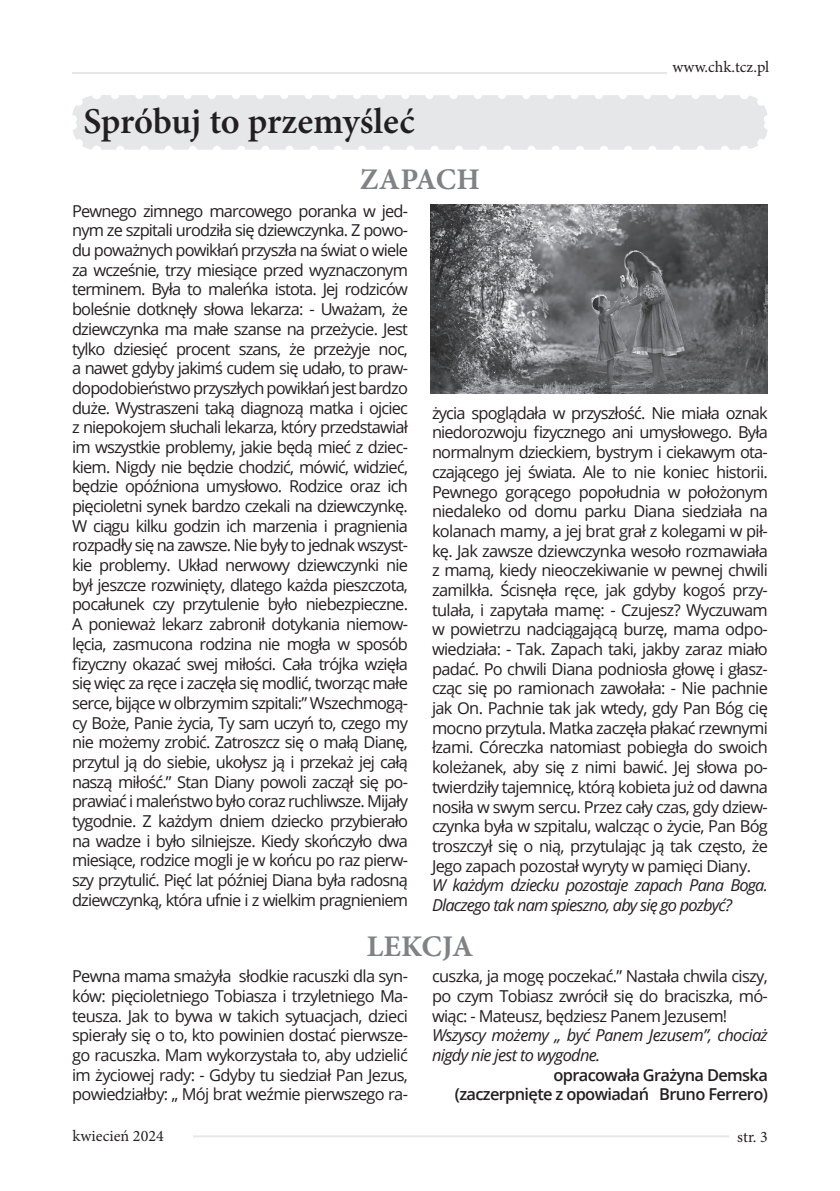
<style>
.page{position:relative;width:840px;height:1191px;background:#fff}
.page>*{position:absolute;margin:0;border:0;box-sizing:border-box;transform-origin:0 0}
.t1{font:600 36.4px "Minion Pro";letter-spacing:-.005em;color:#231f20}
.t2{font:700 30px "Minion Pro";letter-spacing:.01em;color:#808285}
.t3{font:16.4px/19.6px "Open Sans";letter-spacing:-.04em;color:#231f20;text-align:justify}
.t4{font:italic 16.4px/19.6px "Open Sans";letter-spacing:-.05em;color:#231f20}
.t5{font:600 16.4px/19.6px "Open Sans";letter-spacing:-.04em;color:#231f20;text-align:right}
.t6{font:16px "Minion Pro";color:#231f20}
</style>
<div class="page">
<hr style="left:72px;top:72px;width:594px;height:2px;background:#e6e7e9">
<hr style="left:193px;top:1135px;width:535px;height:2px;background:#e6e7e9">
<div style="left:72px;top:95px;width:695px;height:55px;background:#e6e7e9;border-radius:24px"></div>
<svg style="left:120px;top:146px;width:609px;height:4px"></svg>
<svg style="left:111px;top:95px;width:608px;height:4px"></svg>
<svg style="left:742px;top:95px;width:26px;height:55px"></svg>
<svg style="left:72px;top:95px;width:25px;height:55px"></svg>
<img style="left:430px;top:204px;width:337px;height:190px">
<h1 class="t1" style="left:83px;top:96px;width:333px">Spróbuj to przemyśleć</h1>
<h2 class="t2" style="left:359px;top:158px;width:122px">ZAPACH</h2>
<p class="t6" style="left:672px;top:56px;width:98px">www.chk.tcz.pl</p>
<p class="t3" style="left:72px;top:200px;width:337px">Pewnego zimnego marcowego poranka w jed&shy;nym ze szpitali urodziła się dziewczynka. Z powo&shy;du poważnych powikłań przyszła na świat o wiele za wcześnie, trzy miesiące przed wyznaczonym terminem. Była to maleńka istota. Jej rodziców boleśnie dotknęły słowa lekarza: - Uważam, że dziewczynka ma małe szanse na przeżycie. Jest tylko dziesięć procent szans, że przeżyje noc, a nawet gdyby jakimś cudem się udało, to praw&shy;dopodobieństwo przyszłych powikłań jest bardzo duże. Wystraszeni taką diagnozą matka i ojciec z niepokojem słuchali lekarza, który przedstawiał im wszystkie problemy, jakie będą mieć z dziec&shy;kiem. Nigdy nie będzie chodzić, mówić, widzieć, będzie opóźniona umysłowo. Rodzice oraz ich pięcioletni synek bardzo czekali na dziewczynkę.<br>W ciągu kilku godzin ich marzenia i pragnienia rozpadły się na zawsze. Nie były to jednak wszyst&shy;kie problemy. Układ nerwowy dziewczynki nie był jeszcze rozwinięty, dlatego każda pieszczota, pocałunek czy przytulenie było niebezpieczne.<br>A ponieważ lekarz zabronił dotykania niemow&shy;lęcia, zasmucona rodzina nie mogła w sposób fizyczny okazać swej miłości. Cała trójka wzięła się więc za ręce i zaczęła się modlić, tworząc małe serce, bijące w olbrzymim szpitali:” Wszechmogą&shy;cy Boże, Panie życia, Ty sam uczyń to, czego my nie możemy zrobić. Zatroszcz się o małą Dianę, przytul ją do siebie, ukołysz ją i przekaż jej całą naszą miłość.” Stan Diany powoli zaczął się po&shy;prawiać i maleństwo było coraz ruchliwsze. Mijały tygodnie. Z każdym dniem dziecko przybierało na wadze i było silniejsze. Kiedy skończyło dwa miesiące, rodzice mogli je w końcu po raz pierw&shy;szy przytulić. Pięć lat później Diana była radosną dziewczynką, która ufnie i z wielkim pragnieniem</p>
<p class="t3" style="left:432px;top:402px;width:337px">życia spoglądała w przyszłość. Nie miała oznak niedorozwoju fizycznego ani umysłowego. Była normalnym dzieckiem, bystrym i ciekawym ota&shy;czającego jej świata. Ale to nie koniec historii.<br>Pewnego gorącego popołudnia w położonym niedaleko od domu parku Diana siedziała na kolanach mamy, a jej brat grał z kolegami w pił&shy;kę. Jak zawsze dziewczynka wesoło rozmawiała z mamą, kiedy nieoczekiwanie w pewnej chwili zamilkła. Ścisnęła ręce, jak gdyby kogoś przy&shy;tulała, i zapytała mamę: - Czujesz? Wyczuwam w powietrzu nadciągającą burzę, mama odpo&shy;wiedziała: - Tak. Zapach taki, jakby zaraz miało padać. Po chwili Diana podniosła głowę i głasz&shy;cząc się po ramionach zawołała: - Nie pachnie jak On. Pachnie tak jak wtedy, gdy Pan Bóg cię mocno przytula. Matka zaczęła płakać rzewnymi łzami. Córeczka natomiast pobiegła do swoich koleżanek, aby się z nimi bawić. Jej słowa po&shy;twierdziły tajemnicę, którą kobieta już od dawna nosiła w swym sercu. Przez cały czas, gdy dziew&shy;czynka była w szpitalu, walcząc o życie, Pan Bóg troszczył się o nią, przytulając ją tak często, że Jego zapach pozostał wyryty w pamięci Diany.</p>
<p class="t4" style="left:432px;top:875px;width:337px">W każdym dziecku pozostaje zapach Pana Boga.<br>Dlaczego tak nam spieszno, aby się go pozbyć?</p>
<h2 class="t2" style="left:366px;top:925px;width:108px">LEKCJA</h2>
<p class="t3" style="left:72px;top:966px;width:337px">Pewna mama smażyła słodkie racuszki dla syn&shy;ków: pięcioletniego Tobiasza i trzyletniego Ma&shy;teusza. Jak to bywa w takich sytuacjach, dzieci spierały się o to, kto powinien dostać pierwsze&shy;go racuszka. Mam wykorzystała to, aby udzielić im życiowej rady: - Gdyby tu siedział Pan Jezus, powiedziałby: „ Mój brat weźmie pierwszego ra-</p>
<p class="t3" style="left:432px;top:966px;width:337px">cuszka, ja mogę poczekać.” Nastała chwila ciszy, po czym Tobiasz zwrócił się do braciszka, mó&shy;wiąc: - Mateusz, będziesz Panem Jezusem!</p>
<p class="t4" style="left:432px;top:1025px;width:337px">Wszyscy możemy „ być Panem Jezusem”, chociaż nigdy nie jest to wygodne.</p>
<p class="t5" style="left:454px;top:1064px;width:314px">opracowała Grażyna Demska (zaczerpnięte z opowiadań Bruno Ferrero)</p>
<p class="t6" style="left:73px;top:1125px;width:92px">kwiecień 2024</p>
<p class="t6" style="left:736px;top:1126px;width:32px">str. 3</p>
</div>
